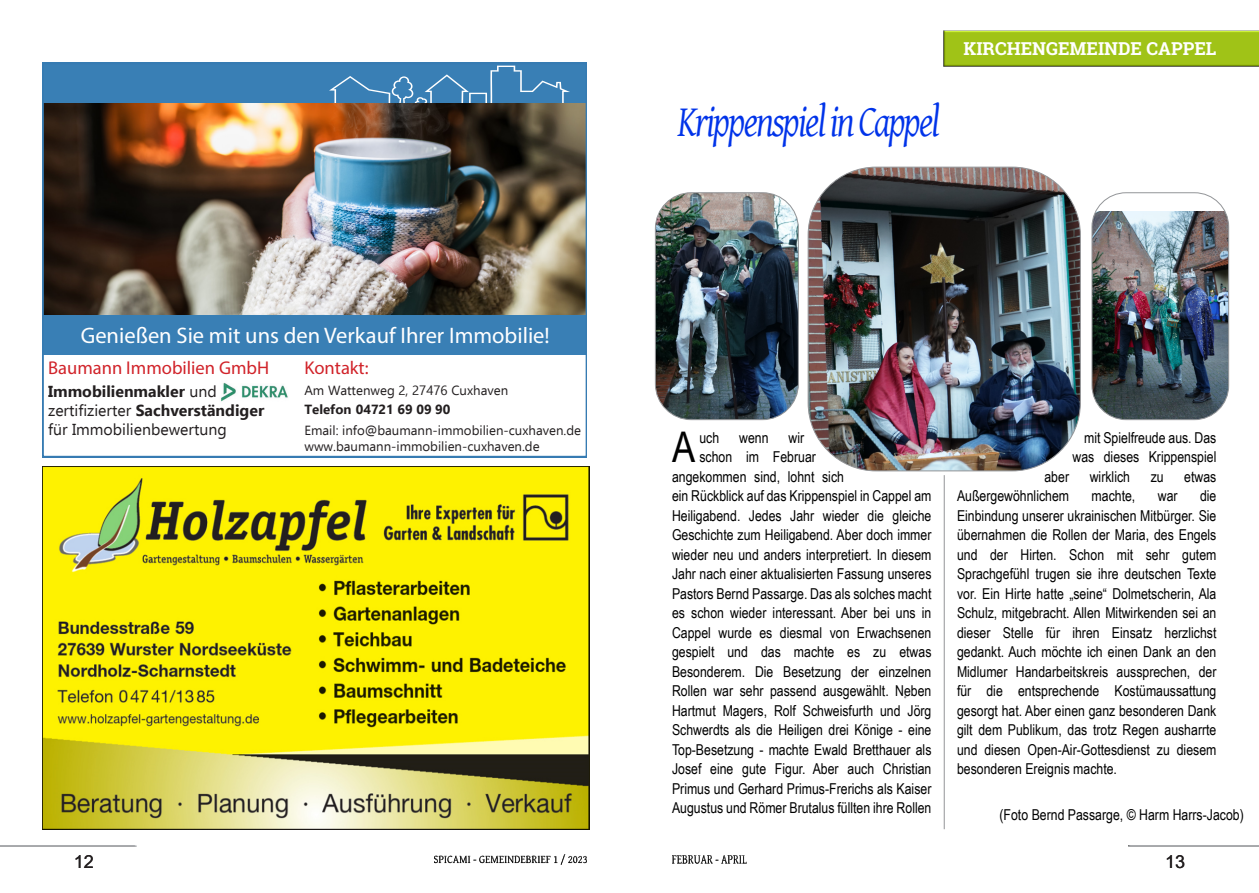
<style>
.page{position:relative;width:1259px;height:893px;background:#fff}
.page>*{position:absolute;margin:0;border:0;box-sizing:border-box;transform-origin:0 0}
.t1{font:italic 45px "Gentium Basic";letter-spacing:-.05em;color:#0033e9;scale:.8 1}
.t2{font:42.3px "Arial Narrow";color:#000}
.t3{font:22.5px "Myriad Pro";color:#fff}
.t4{font:18.6px "Myriad Pro";color:#d1232a}
.t5{font:700 18px "Roboto Slab";color:#fff}
.t6{font:18px "Arial";color:#231f20}
.t7{font:15.9px/19px "Ebrima";color:#231f20}
.t8{font:15px/19.5px "Arial Narrow";color:#000;text-align:right}
.t9{font:13.2px/15.9px "Ebrima";color:#231f20}
.t10{font:700 13.2px "Ebrima";color:#231f20}
.s1{font-weight:700}
</style>
<div class="page">
<hr style="left:944px;top:475px;width:1px;height:354px;background:#939598">
<img style="left:672px;top:856px;width:75px;height:7px">
<img style="left:943px;top:30px;width:316px;height:37px">
<img style="left:434px;top:854px;width:152px;height:10px">
<img style="left:43px;top:467px;width:547px;height:362px">
<img style="left:43px;top:63px;width:544px;height:394px">
<img style="left:808px;top:167px;width:272px;height:304px;border-radius:68px">
<img style="left:655px;top:193px;width:143px;height:227px;border-radius:36px">
<div style="left:655px;top:192px;width:143px;height:228px;border:1px solid #939598;border-radius:36px"></div>
<img style="left:1093px;top:211px;width:135px;height:209px">
<div style="left:1091px;top:192px;width:138px;height:228px;border:1px solid #939598;border-radius:34px"></div>
<h3 class="t3" style="left:81px;top:322px;width:470px">Genießen Sie mit uns den Verkauf Ihrer Immobilie!</h3>
<p class="t4" style="left:48px;top:356px;width:222px">Baumann Immobilien GmbH</p>
<p class="t7" style="left:48px;top:381px;width:218px"><span class="s1">Immobilienmakler</span> und zertifizierter <span class="s1">Sachverständiger </span>für Immobilienbewertung</p>
<p class="t4" style="left:304px;top:356px;width:66px">Kontakt:</p>
<p class="t9" style="left:304px;top:382px;width:205px">Am Wattenweg 2, 27476 Cuxhaven</p>
<p class="t10" style="left:304px;top:399px;width:148px">Telefon 04721 69 09 90</p>
<p class="t9" style="left:304px;top:422px;width:278px">Email: info@baumann-immobilien-cuxhaven.de www.baumann-immobilien-cuxhaven.de</p>
<h1 class="t1" style="left:677px;top:96px;width:330px">KrippenspielinCappel</h1>
<p class="t5" style="left:963px;top:37px;width:254px">KIRCHENGEMEINDE CAPPEL</p>
<h2 class="t2" style="left:672px;top:431px;width:25px">A</h2>
<p class="t8" style="left:699px;top:429px;width:21px">uch</p>
<p class="t8" style="left:739px;top:429px;width:31px">wenn</p>
<p class="t8" style="left:788px;top:429px;width:17px">wir</p>
<p class="t8" style="left:699px;top:448px;width:118px">schon im Februar</p>
<p class="t8" style="left:672px;top:468px;width:173px">angekommen sind, lohnt sich</p>
<p class="t8" style="left:672px;top:487px;width:261px">ein Rückblick auf das Krippenspiel in Cappel am</p>
<p class="t8" style="left:672px;top:507px;width:261px">Heiligabend. Jedes Jahr wieder die gleiche</p>
<p class="t8" style="left:672px;top:526px;width:261px">Geschichte zum Heiligabend. Aber doch immer</p>
<p class="t8" style="left:672px;top:546px;width:261px">wieder neu und anders interpretiert. In diesem</p>
<p class="t8" style="left:672px;top:565px;width:261px">Jahr nach einer aktualisierten Fassung unseres</p>
<p class="t8" style="left:672px;top:585px;width:261px">Pastors Bernd Passarge. Das als solches macht</p>
<p class="t8" style="left:672px;top:604px;width:261px">es schon wieder interessant. Aber bei uns in</p>
<p class="t8" style="left:672px;top:624px;width:261px">Cappel wurde es diesmal von Erwachsenen</p>
<p class="t8" style="left:672px;top:643px;width:261px">gespielt und das machte es zu etwas</p>
<p class="t8" style="left:672px;top:663px;width:261px">Besonderem. Die Besetzung der einzelnen</p>
<p class="t8" style="left:672px;top:682px;width:261px">Rollen war sehr passend ausgewählt. Neben</p>
<p class="t8" style="left:672px;top:702px;width:261px">Hartmut Magers, Rolf Schweisfurth und Jörg</p>
<p class="t8" style="left:672px;top:721px;width:261px">Schwerdts als die Heiligen drei Könige - eine</p>
<p class="t8" style="left:672px;top:741px;width:261px">Top-Besetzung - machte Ewald Bretthauer als</p>
<p class="t8" style="left:672px;top:760px;width:261px">Josef eine gute Figur. Aber auch Christian</p>
<p class="t8" style="left:672px;top:780px;width:261px">Primus und Gerhard Primus-Frerichs als Kaiser</p>
<p class="t8" style="left:672px;top:799px;width:261px">Augustus und Römer Brutalus füllten ihre Rollen</p>
<p class="t8" style="left:1072px;top:429px;width:145px">mit Spielfreude aus. Das was dieses Krippenspiel</p>
<p class="t8" style="left:1044px;top:468px;width:26px">aber</p>
<p class="t8" style="left:1089px;top:468px;width:42px">wirklich</p>
<p class="t8" style="left:1150px;top:468px;width:14px">zu</p>
<p class="t8" style="left:1184px;top:468px;width:34px">etwas</p>
<p class="t8" style="left:957px;top:487px;width:114px">Außergewöhnlichem</p>
<p class="t8" style="left:1091px;top:487px;width:45px">machte,</p>
<p class="t8" style="left:1157px;top:487px;width:21px">war</p>
<p class="t8" style="left:957px;top:487px;width:261px;text-align:justify;text-indent:243px">die Einbindung unserer ukrainischen Mitbürger. Sie übernahmen die Rollen der Maria, des Engels und der Hirten. Schon mit sehr gutem Sprachgefühl trugen sie ihre deutschen Texte vor. Ein Hirte hatte „seine“ Dolmetscherin, Ala Schulz, mitgebracht. Allen Mitwirkenden sei an dieser Stelle für ihren Einsatz herzlichst gedankt. Auch möchte ich einen Dank an den Midlumer Handarbeitskreis aussprechen, der für die entsprechende Kostümaussattung gesorgt hat. Aber einen ganz besonderen Dank gilt dem Publikum, das trotz Regen ausharrte und diesen Open-Air-Gottesdienst zu diesem besonderen Ereignis machte.</p>
<p class="t8" style="left:999px;top:806px;width:246px">(Foto Bernd Passarge, © Harm Harrs-Jacob)</p>
<p class="t6" style="left:74px;top:854px;width:22px">12</p>
<p class="t6" style="left:1165px;top:854px;width:22px">13</p>
</div>
